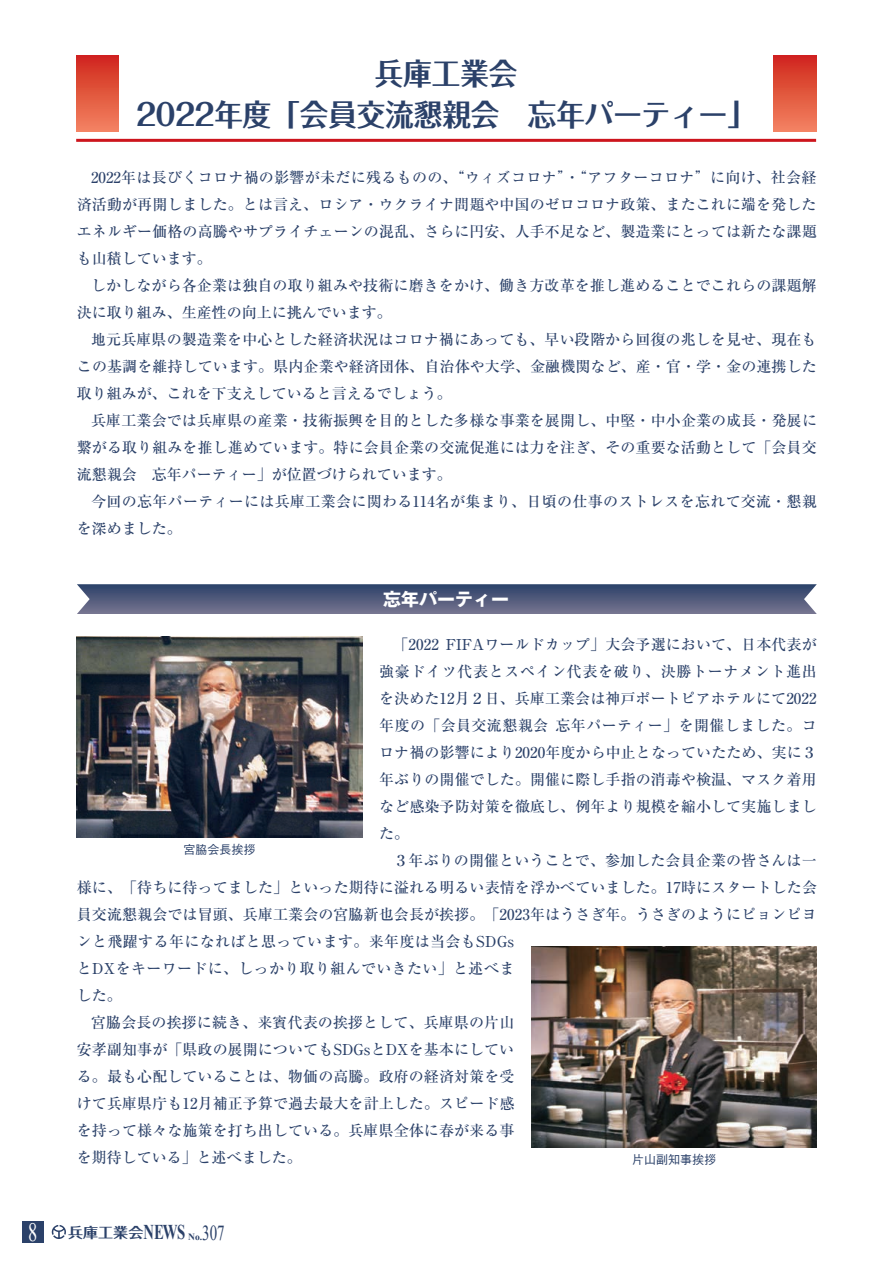
<style>
.page{position:relative;width:893px;height:1263px;background:#fff}
.page>*{position:absolute;margin:0;border:0;box-sizing:border-box;transform-origin:0 0}
.t1{font:700 30px/41.2px "Folk Pro";color:#2b4169;text-align:center;scale:.95 1}
.t2{font:21.3px "Times New Roman";color:#2b4169;scale:.7 1}
.t3{font:700 18px "Gothic MB101 Pro";color:#fff}
.t4{font:500 15px/27px "Ryumin Pro";letter-spacing:.005em;color:#2b4169;text-align:justify}
.t5{font:500 15px "Ryumin Pro";letter-spacing:.025em;color:#2b4169}
.t6{font:700 14.25px "Folk Pro";color:#2b4169;scale:1.05 1}
.t7{font:500 12px "Gothic BBB Pr 6";color:#2b4169}
.s1{font-family:"Times New Roman";font-weight:400;font-size:26.25px;color:#fff}
.s2{font-family:"Times New Roman";font-size:21px}
</style>
<div class="page">
<div style="left:774px;top:55px;width:42px;height:77px;background:linear-gradient(to bottom,#cf251b,#f48562)"></div>
<div style="left:76px;top:55px;width:43px;height:77px;background:linear-gradient(to bottom,#cf251b,#f48562)"></div>
<svg style="left:77px;top:584px;width:740px;height:30px;background:#555f7f"></svg>
<hr style="left:76px;top:139px;width:740px;height:3px;background:#cd151d">
<img style="left:531px;top:946px;width:286px;height:201px">
<img style="left:77px;top:636px;width:285px;height:201px">
<div style="left:22px;top:1221px;width:21px;height:21px;background:#2b4169"></div>
<svg style="left:52px;top:1225px;width:14px;height:14px"></svg>
<h1 class="t1" style="left:136px;top:48px;width:654px">兵庫工業会<br>2022年度「会員交流懇親会　忘年パーティー」</h1>
<p class="t4" style="left:77px;top:163px;width:741px;text-indent:14px">2022年は長びくコロナ禍の影響が未だに残るものの、“ウィズコロナ”・“アフターコロナ”に向け、社会経済活動が再開しました。とは言え、ロシア・ウクライナ問題や中国のゼロコロナ政策、またこれに端を発したエネルギー価格の高騰やサプライチェーンの混乱、さらに円安、人手不足など、製造業にとっては新たな課題も山積しています。</p>
<p class="t4" style="left:77px;top:271px;width:741px;text-indent:14px">しかしながら各企業は独自の取り組みや技術に磨きをかけ、働き方改革を推し進めることでこれらの課題解決に取り組み、生産性の向上に挑んでいます。</p>
<p class="t4" style="left:77px;top:325px;width:741px;text-indent:14px">地元兵庫県の製造業を中心とした経済状況はコロナ禍にあっても、早い段階から回復の兆しを見せ、現在もこの基調を維持しています。県内企業や経済団体、自治体や大学、金融機関など、産・官・学・金の連携した取り組みが、これを下支えしていると言えるでしょう。</p>
<p class="t4" style="left:77px;top:406px;width:742px;text-indent:14px">兵庫工業会では兵庫県の産業・技術振興を目的とした多様な事業を展開し、中堅・中小企業の成長・発展に繋がる取り組みを推し進めています。特に会員企業の交流促進には力を注ぎ、その重要な活動として「会員交流懇親会　忘年パーティー」が位置づけられています。</p>
<p class="t4" style="left:77px;top:487px;width:741px;text-indent:14px">今回の忘年パーティーには兵庫工業会に関わる114名が集まり、日頃の仕事のストレスを忘れて交流・懇親を深めました。</p>
<p class="t3" style="left:383px;top:584px;width:127px">忘年パーティー</p>
<p class="t4" style="left:379px;top:629px;width:439px;text-indent:14px">「2022 FIFAワールドカップ」大会予選において、日本代表が強豪ドイツ代表とスペイン代表を破り、決勝トーナメント進出を決めた12月２日、兵庫工業会は神戸ポートピアホテルにて2022年度の「会員交流懇親会忘年パーティー」を開催しました。コロナ禍の影響により2020年度から中止となっていたため、実に３年ぶりの開催でした。開催に際し手指の消毒や検温、マスク着用など感染予防対策を徹底し、例年より規模を縮小して実施しました。</p>
<p class="t4" style="left:393px;top:845px;width:425px">３年ぶりの開催ということで、参加した会員企業の皆さんは一</p>
<p class="t4" style="left:77px;top:872px;width:742px">様に、「待ちに待ってました」といった期待に溢れる明るい表情を浮かべていました。17時にスタートした会</p>
<p class="t4" style="left:77px;top:899px;width:741px">員交流懇親会では冒頭、兵庫工業会の宮脇新也会長が挨拶。「2023年はうさぎ年。うさぎのようにピョンピヨ</p>
<p class="t5" style="left:77px;top:929px;width:439px">ンと飛躍する年になればと思っています。来年度は当会もSDGs</p>
<p class="t5" style="left:77px;top:956px;width:439px">とDXをキーワードに、しっかり取り組んでいきたい」と述べま</p>
<p class="t4" style="left:77px;top:980px;width:46px">した。</p>
<p class="t4" style="left:91px;top:1007px;width:425px">宮脇会長の挨拶に続き、来賓代表の挨拶として、兵庫県の片山</p>
<p class="t4" style="left:77px;top:1034px;width:439px">安孝副知事が「県政の展開についてもSDGsとDXを基本にしてい</p>
<p class="t4" style="left:77px;top:1061px;width:439px">る。最も心配していることは、物価の高騰。政府の経済対策を受</p>
<p class="t4" style="left:77px;top:1088px;width:439px">けて兵庫県庁も12月補正予算で過去最大を計上した。スピード感</p>
<p class="t4" style="left:77px;top:1115px;width:439px">を持って様々な施策を打ち出している。兵庫県全体に春が来る事</p>
<p class="t4" style="left:77px;top:1142px;width:226px">を期待している」と述べました。</p>
<p class="t7" style="left:184px;top:840px;width:73px">宮脇会長挨拶</p>
<p class="t7" style="left:632px;top:1150px;width:85px">片山副知事挨拶</p>
<p class="t6" style="left:28px;top:1220px;width:167px"><span class="s1">8</span> 兵庫工業会<span class="s2">NEWS</span> <sub>No.</sub></p>
<h2 class="t2" style="left:202px;top:1217px;width:33px">307</h2>
</div>
